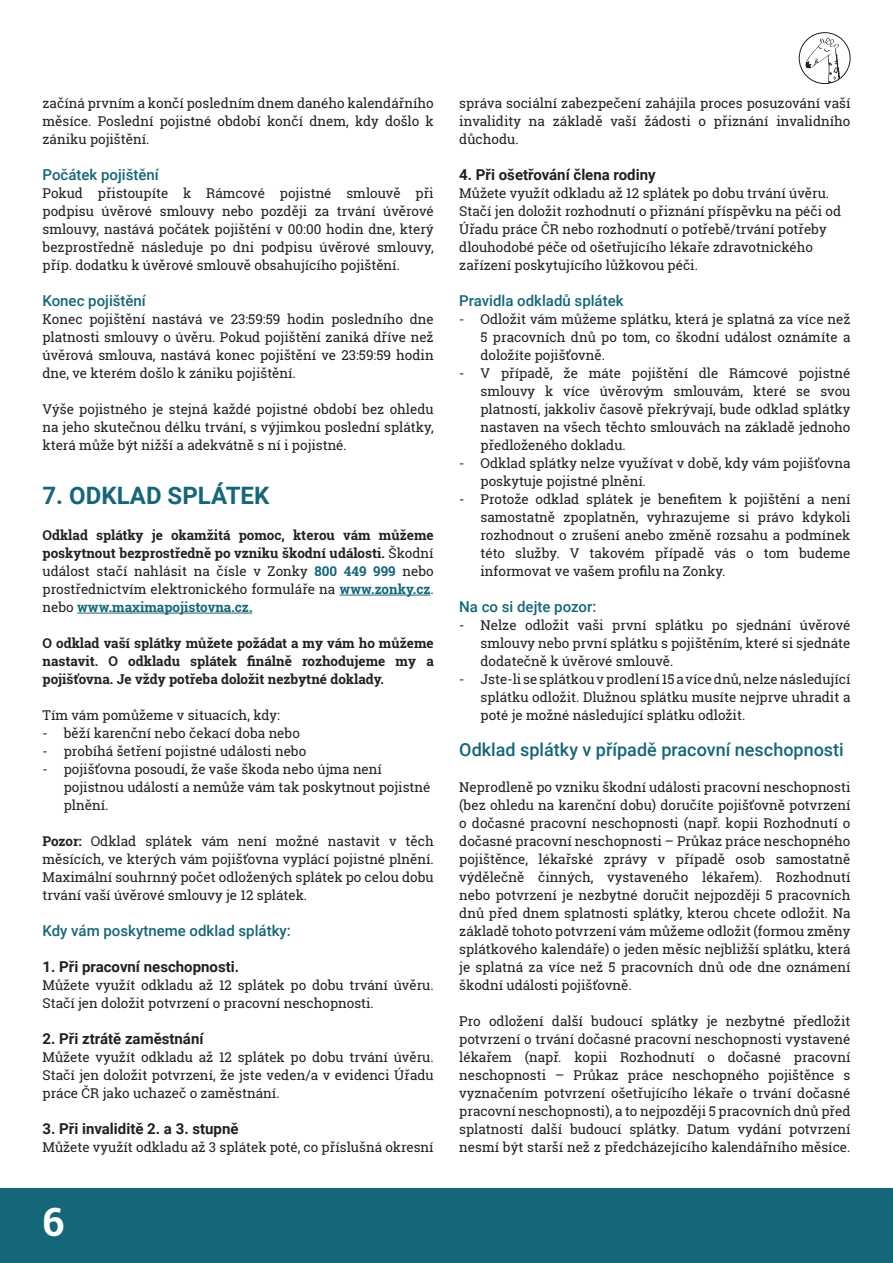
<style>
.page{position:relative;width:893px;height:1263px;background:#fff}
.page>*{position:absolute;margin:0;border:0;box-sizing:border-box;transform-origin:0 0}
.t1{font:700 39px "Roboto Slab";color:#fff}
.t2{font:700 24px "Roboto";color:#136779}
.t3{font:500 18px "Roboto";color:#136779}
.t4{font:500 15px "Roboto";color:#136779}
.t5{font:700 15px "Roboto";color:#231f20}
.t6{font:13.5px/18px "Roboto Slab";color:#231f20;text-align:justify}
.t7{font:700 13.5px/18px "Roboto Slab";color:#231f20;text-align:justify}
.s1{font-weight:400}
.s2{color:#136779}
.s3{font-weight:700}
</style>
<div class="page">
<div style="left:0;top:1188px;width:893px;height:75px;background:#136779"></div>
<hr style="left:340px;top:595px;width:90px;height:1px;background:#136779">
<hr style="left:77px;top:613px;width:175px;height:1px;background:#136779">
<svg style="left:805px;top:38px;width:37px;height:46px"></svg>
<div style="left:799px;top:32px;width:51px;height:52px;border:1px solid #231f20;border-radius:50%"></div>
<p class="t6" style="left:43px;top:94px;width:393px">začíná prvním a končí posledním dnem daného kalendářního měsíce. Poslední pojistné období končí dnem, kdy došlo k zániku pojištění.</p>
<p class="t4" style="left:43px;top:164px;width:118px">Počátek pojištění</p>
<p class="t6" style="left:43px;top:184px;width:393px">Pokud přistoupíte k Rámcové pojistné smlouvě při podpisu úvěrové smlouvy nebo později za trvání úvěrové smlouvy, nastává počátek pojištění v 00:00 hodin dne, který bezprostředně následuje po dni podpisu úvěrové smlouvy, příp. dodatku k úvěrové smlouvě obsahujícího pojištění.</p>
<p class="t4" style="left:43px;top:290px;width:105px">Konec pojištění</p>
<p class="t6" style="left:43px;top:310px;width:393px">Konec pojištění nastává ve 23:59:59 hodin posledního dne platnosti smlouvy o úvěru. Pokud pojištění zaniká dříve než úvěrová smlouva, nastává konec pojištění ve 23:59:59 hodin dne, ve kterém došlo k zániku pojištění.</p>
<p class="t6" style="left:43px;top:400px;width:393px">Výše pojistného je stejná každé pojistné období bez ohledu na jeho skutečnou délku trvání, s výjimkou poslední splátky, která může být nižší a adekvátně s ní i pojistné.</p>
<h2 class="t2" style="left:43px;top:479px;width:228px">7. ODKLAD SPLÁTEK</h2>
<p class="t7" style="left:43px;top:526px;width:393px">Odklad splátky je okamžitá pomoc, kterou vám můžeme poskytnout bezprostředně po vzniku škodní události. <span class="s1">Škodní událost stačí nahlásit na čísle v Zonky</span> <span class="s2">800 449 999</span> <span class="s1">nebo prostřednictvím elektronického formuláře na</span> <span class="s2">www.zonky.cz</span><span class="s1">. nebo</span> <span class="s2">www.maximapojistovna.cz.</span></p>
<p class="t7" style="left:43px;top:634px;width:393px">O odklad vaší splátky můžete požádat a my vám ho můžeme nastavit. O odkladu splátek finálně rozhodujeme my a pojišťovna. Je vždy potřeba doložit nezbytné doklady.</p>
<p class="t6" style="left:43px;top:706px;width:239px">Tím vám pomůžeme v situacích, kdy:</p>
<p class="t6" style="left:43px;top:724px;width:259px">- běží karenční nebo čekací doba nebo</p>
<p class="t6" style="left:43px;top:742px;width:265px">- probíhá šetření pojistné události nebo</p>
<p class="t6" style="left:64px;top:760px;width:368px;text-align:left;text-indent:-21px">- pojišťovna posoudí, že vaše škoda nebo újma není pojistnou událostí a nemůže vám tak poskytnout pojistné plnění.</p>
<p class="t6" style="left:43px;top:832px;width:393px"><span class="s3">Pozor:</span> Odklad splátek vám není možné nastavit v těch měsících, ve kterých vám pojišťovna vyplácí pojistné plnění.<br>Maximální souhrnný počet odložených splátek po celou dobu trvání vaší úvěrové smlouvy je 12 splátek.</p>
<p class="t4" style="left:43px;top:920px;width:250px">Kdy vám poskytneme odklad splátky:</p>
<p class="t5" style="left:43px;top:956px;width:198px">1. Při pracovní neschopnosti.</p>
<p class="t6" style="left:43px;top:976px;width:393px">Můžete využít odkladu až 12 splátek po dobu trvání úvěru.<br>Stačí jen doložit potvrzení o pracovní neschopnosti.</p>
<p class="t5" style="left:43px;top:1028px;width:162px">2. Při ztrátě zaměstnání</p>
<p class="t6" style="left:43px;top:1048px;width:393px">Můžete využít odkladu až 12 splátek po dobu trvání úvěru.<br>Stačí jen doložit potvrzení, že jste veden/a v evidenci Úřadu práce ČR jako uchazeč o zaměstnání.</p>
<p class="t5" style="left:43px;top:1118px;width:198px">3. Při invaliditě 2. a 3. stupně</p>
<p class="t6" style="left:43px;top:1138px;width:393px">Můžete využít odkladu až 3 splátek poté, co příslušná okresní</p>
<h1 class="t1" style="left:43px;top:1195px;width:23px">6</h1>
<p class="t6" style="left:459px;top:94px;width:393px">správa sociální zabezpečení zahájila proces posuzování vaší invalidity na základě vaší žádosti o přiznání invalidního důchodu.</p>
<p class="t5" style="left:459px;top:164px;width:198px">4. Při ošetřování člena rodiny</p>
<p class="t6" style="left:459px;top:184px;width:383px;text-align:left">Můžete využít odkladu až 12 splátek po dobu trvání úvěru.<br>Stačí jen doložit rozhodnutí o přiznání příspěvku na péči od Úřadu práce ČR nebo rozhodnutí o potřebě/trvání potřeby dlouhodobé péče od ošetřujícího lékaře zdravotnického zařízení poskytujícího lůžkovou péči.</p>
<p class="t4" style="left:459px;top:290px;width:166px">Pravidla odkladů splátek</p>
<p class="t6" style="left:480px;top:310px;width:371px;text-indent:-21px">- Odložit vám můžeme splátku, která je splatná za více než 5 pracovních dnů po tom, co škodní událost oznámíte a doložíte pojišťovně.</p>
<p class="t6" style="left:480px;top:364px;width:371px;text-indent:-21px">- V případě, že máte pojištění dle Rámcové pojistné smlouvy k více úvěrovým smlouvám, které se svou platností, jakkoliv časově překrývají, bude odklad splátky nastaven na všech těchto smlouvách na základě jednoho předloženého dokladu.</p>
<p class="t6" style="left:480px;top:454px;width:371px;text-indent:-21px">- Odklad splátky nelze využívat v době, kdy vám pojišťovna poskytuje pojistné plnění.</p>
<p class="t6" style="left:480px;top:490px;width:371px;text-indent:-21px">- Protože odklad splátek je benefitem k pojištění a není samostatně zpoplatněn, vyhrazujeme si právo kdykoli rozhodnout o zrušení anebo změně rozsahu a podmínek této služby. V takovém případě vás o tom budeme informovat ve vašem profilu na Zonky.</p>
<p class="t4" style="left:459px;top:596px;width:139px">Na co si dejte pozor:</p>
<p class="t6" style="left:480px;top:616px;width:371px;text-indent:-21px">- Nelze odložit vaši první splátku po sjednání úvěrové smlouvy nebo první splátku s pojištěním, které si sjednáte dodatečně k úvěrové smlouvě.</p>
<p class="t6" style="left:480px;top:670px;width:371px;text-indent:-21px">- Jste-li se splátkou v prodlení 15 a více dnů, nelze následující splátku odložit. Dlužnou splátku musíte nejprve uhradit a poté je možné následující splátku odložit.</p>
<h3 class="t3" style="left:459px;top:737px;width:386px">Odklad splátky v případě pracovní neschopnosti</h3>
<p class="t6" style="left:459px;top:778px;width:393px">Neprodleně po vzniku škodní události pracovní neschopnosti (bez ohledu na karenční dobu) doručíte pojišťovně potvrzení o dočasné pracovní neschopnosti (např. kopii Rozhodnutí o dočasné pracovní neschopnosti – Průkaz práce neschopného pojištěnce, lékařské zprávy v případě osob samostatně výdělečně činných, vystaveného lékařem). Rozhodnutí nebo potvrzení je nezbytné doručit nejpozději 5 pracovních dnů před dnem splatnosti splátky, kterou chcete odložit. Na základě tohoto potvrzení vám můžeme odložit (formou změny splátkového kalendáře) o jeden měsíc nejbližší splátku, která je splatná za více než 5 pracovních dnů ode dne oznámení škodní události pojišťovně.</p>
<p class="t6" style="left:459px;top:1012px;width:393px">Pro odložení další budoucí splátky je nezbytné předložit potvrzení o trvání dočasné pracovní neschopnosti vystavené lékařem (např. kopii Rozhodnutí o dočasné pracovní neschopnosti – Průkaz práce neschopného pojištěnce s vyznačením potvrzení ošetřujícího lékaře o trvání dočasné pracovní neschopnosti), a to nejpozději 5 pracovních dnů před splatností další budoucí splátky. Datum vydání potvrzení nesmí být starší než z předcházejícího kalendářního měsíce.</p>
</div>
